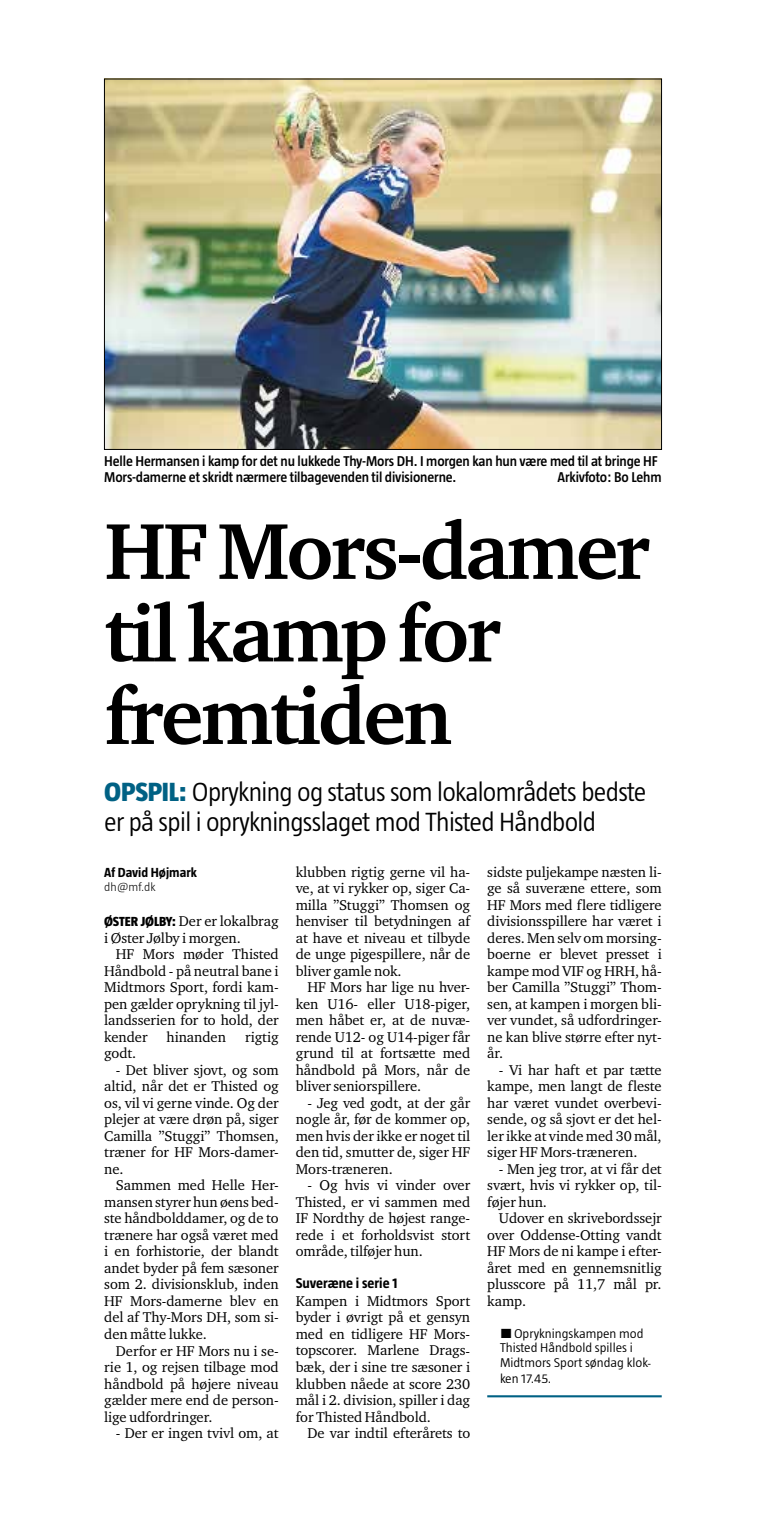
<style>
.page{position:relative;width:766px;height:1531px;background:#fff}
.page>*{position:absolute;margin:0;border:0;box-sizing:border-box;transform-origin:0 0}
.t1{font:700 81px/82.5px "Charter ITC Std";letter-spacing:-.035em;color:#000}
.t2{font:300 27px/30px "Taz";letter-spacing:-.025em;color:#000}
.t3{font:14.55px/16.5px "Charter ITC Std";letter-spacing:-.005em;color:#000;text-align:justify}
.t4{font:600 14.55px/16.5px "Taz";letter-spacing:-.01em;color:#000}
.t5{font:700 14.55px "Taz";color:#000}
.t6{font:700 13.5px "Taz";color:#000}
.t7{font:300 13.05px/15px "Taz";color:#000;scale:1.06 1}
.t8{font:300 12px "Taz";color:#000;scale:1.06 1}
.s1{font-weight:800;color:#006184}
.s2{font-family:"Taz";font-weight:800;font-size:13.5px}
.s3{font-family:"NM Interstate"}
</style>
<div class="page">
<img style="left:106px;top:81px;width:553px;height:367px">
<hr style="left:487px;top:1395px;width:174px;height:2px;background:#006184">
<p class="t4" style="left:104px;top:452px;width:555px">Helle Hermansen i kamp for det nu lukkede Thy-Mors DH. I morgen kan hun være med til at bringe HF<br>Mors-damerne et skridt nærmere tilbagevenden til divisionerne.</p>
<p class="t4" style="left:557px;top:469px;width:106px">Arkivfoto: Bo Lehm</p>
<h1 class="t1" style="left:104px;top:509px;width:546px">HF Mors-damer til kamp for fremtiden</h1>
<h2 class="t2" style="left:104px;top:776px;width:543px"><span class="s1">OPSPIL:</span> Oprykning og status som lokalområdets bedste er på spil i oprykningsslaget mod Thisted Håndbold</h2>
<p class="t6" style="left:104px;top:865px;width:94px">Af David Højmark</p>
<p class="t8" style="left:104px;top:880px;width:50px">dh@mf.dk</p>
<p class="t3" style="left:104px;top:913px;width:176px"><span class="s2">ØSTER JØLBY:</span> Der er lokalbrag i Øster Jølby i morgen.</p>
<p class="t3" style="left:104px;top:946px;width:176px;text-indent:12px">HF Mors møder Thisted Håndbold - på neutral bane i Midtmors Sport, fordi kam&shy;pen gælder oprykning til jyl&shy;landsserien for to hold, der kender</p>
<p class="t3" style="left:167px;top:1028px;width:61px">hinanden</p>
<p class="t3" style="left:245px;top:1028px;width:35px">rigtig</p>
<p class="t3" style="left:104px;top:1045px;width:34px">godt.</p>
<p class="t3" style="left:104px;top:1061px;width:176px;text-indent:12px">- Det bliver sjovt, og som altid, når det er Thisted og os, vil vi gerne vinde. Og der plejer at være drøn på, siger Camilla ”Stuggi” Thomsen, træner for HF Mors-damer&shy;ne.</p>
<p class="t3" style="left:104px;top:1177px;width:176px;text-indent:12px">Sammen med Helle Her&shy;mansen styrer hun øens bed&shy;ste håndbolddamer, og de to trænere har også været med i en forhistorie, der blandt andet byder på fem sæsoner som 2. divisionsklub, inden HF Mors-damerne blev en del af Thy-Mors DH, som si&shy;den måtte lukke.</p>
<p class="t3" style="left:104px;top:1342px;width:176px;text-indent:12px">Derfor er HF Mors nu i se&shy;rie 1, og rejsen tilbage mod håndbold på højere niveau gælder mere end de person&shy;lige udfordringer.</p>
<p class="t3" style="left:116px;top:1424px;width:164px">- Der er ingen tvivl om, at</p>
<p class="t3" style="left:296px;top:863px;width:176px">klubben rigtig gerne vil ha&shy;ve, at vi rykker op, siger Ca&shy;milla ”Stuggi” Thomsen og henviser til betydningen af at have et niveau et tilbyde de unge pigespillere, når de bliver gamle nok.</p>
<p class="t3" style="left:296px;top:979px;width:176px;text-indent:12px">HF Mors har lige nu hver&shy;ken U16- eller U18-piger, men håbet er, at de nuvæ&shy;rende U12- og U14-piger får grund til at fortsætte med håndbold på Mors, når de bliver seniorspillere.</p>
<p class="t3" style="left:296px;top:1094px;width:176px;text-indent:12px">- Jeg ved godt, at der går nogle år, før de kommer op, men hvis der ikke er noget til den tid, smutter de, siger HF Mors-træneren.</p>
<p class="t3" style="left:296px;top:1177px;width:176px;text-indent:12px">- Og hvis vi vinder over Thisted, er vi sammen med IF Nordthy de højest range&shy;rede i et forholdsvist stort område, tilføjer hun.</p>
<p class="t5" style="left:296px;top:1275px;width:103px">Suveræne i serie 1</p>
<p class="t3" style="left:296px;top:1292px;width:176px">Kampen i Midtmors Sport byder i øvrigt på et gensyn med en tidligere HF Mors&shy;topscorer. Marlene Drags&shy;bæk, der i sine tre sæsoner i klubben nåede at score 230 mål i 2. division, spiller i dag for Thisted Håndbold.</p>
<p class="t3" style="left:307px;top:1424px;width:164px">De var indtil efterårets to</p>
<p class="t3" style="left:487px;top:863px;width:176px">sidste puljekampe næsten li&shy;ge så suveræne ettere, som HF Mors med flere tidligere divisionsspillere har været i deres. Men selv om morsing&shy;boerne er blevet presset i kampe mod VIF og HRH, hå&shy;ber Camilla ”Stuggi” Thom&shy;sen, at kampen i morgen bli&shy;ver vundet, så udfordringer&shy;ne kan blive større efter nyt&shy;år.</p>
<p class="t3" style="left:487px;top:1061px;width:176px;text-indent:12px">- Vi har haft et par tætte kampe, men langt de fleste har været vundet overbevi&shy;sende, og så sjovt er det hel&shy;ler ikke at vinde med 30 mål, siger HF Mors-træneren.</p>
<p class="t3" style="left:487px;top:1160px;width:176px;text-indent:12px">- Men jeg tror, at vi får det svært, hvis vi rykker op, til&shy;føjer hun.</p>
<p class="t3" style="left:487px;top:1210px;width:176px;text-indent:12px">Udover en skrivebordssejr over Oddense-Otting vandt HF Mors de ni kampe i efter&shy;året med en gennemsnitlig plusscore på 11,7 mål pr. kamp.</p>
<p class="t7" style="left:500px;top:1325px;width:144px"><span class="s3">{</span>Oprykningskampen mod<br>Thisted Håndbold spilles i<br>Midtmors Sport søndag klok&shy;ken 17.45.</p>
</div>
